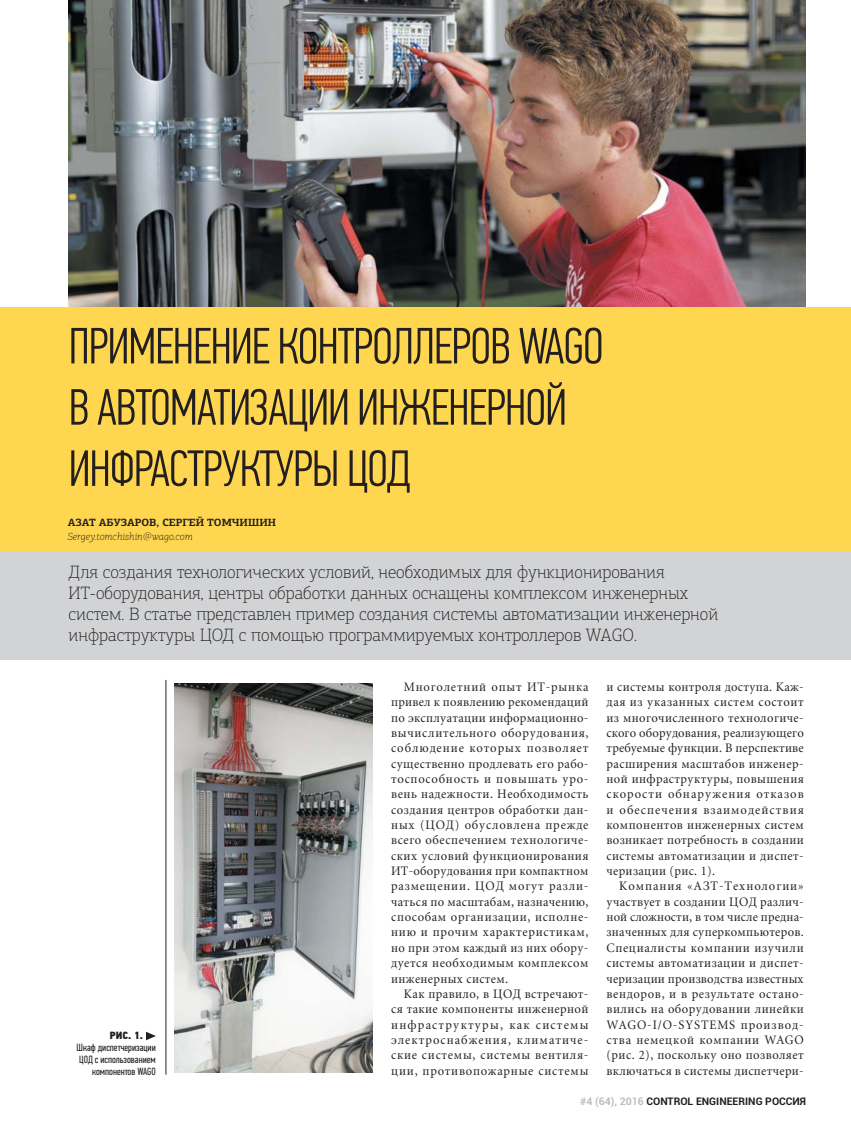
<style>
.page{position:relative;width:851px;height:1136px;background:#fff}
.page>*{position:absolute;margin:0;border:0;box-sizing:border-box;transform-origin:0 0}
.t1{font:300 51px/61.2px "PF Din Text Comp Pro";letter-spacing:-.02em;color:#231f20}
.t2{font:100 18px/21px "PF Agora Slab Pro";color:#231f20}
.t3{font:12.75px/15.3px "Miniature";letter-spacing:.035em;color:#231f20;text-align:justify;scale:.96 1}
.t4{font:10.5px/12px "PF Din Text Comp Pro";color:#231f20;text-align:right}
.t5{font:700 10.5px "Roboto";color:#231f20}
.t6{font:700 10.5px "PF Agora Slab Pro";color:#231f20}
.t7{font:italic 100 10.5px "PF Agora Slab Pro";color:#231f20}
.t8{font:10.5px "PF Din Text Cond Pro X Black";color:#231f20}
.s1{color:#bbbdc0}
</style>
<div class="page">
<img style="left:69px;top:0;width:735px;height:307px">
<div style="left:0;top:307px;width:850px;height:245px;background:#ffd64f"></div>
<div style="left:0;top:552px;width:850px;height:108px;background:#d1d3d4"></div>
<img style="left:175px;top:683px;width:197px;height:389px">
<svg style="left:146px;top:1031px;width:10px;height:9px"></svg>
<hr style="left:166px;top:679px;width:1px;height:395px;background:#231f20">
<h1 class="t1" style="left:69px;top:315px;width:536px">ПРИМЕНЕНИЕ КОНТРОЛЛЕРОВ WAGO<br>В АВТОМАТИЗАЦИИ ИНЖЕНЕРНОЙ<br>ИНФРАСТРУКТУРЫ ЦОД</h1>
<p class="t6" style="left:68px;top:516px;width:210px">АЗАТ АБУЗАРОВ, СЕРГЕЙ ТОМЧИШИН</p>
<p class="t7" style="left:68px;top:530px;width:127px">Sergey.tomchishin@wago.com</p>
<p class="t2" style="left:69px;top:561px;width:651px">Для создания технологических условий, необходимых для функционирования ИТ-оборудования, центры обработки данных оснащены комплексом инженерных систем. В статье представлен пример создания системы автоматизации инженерной инфраструктуры ЦОД с помощью программируемых контроллеров WAGO.</p>
<p class="t8" style="left:110px;top:1028px;width:35px">РИС. 1.</p>
<p class="t4" style="left:77px;top:1040px;width:81px">Шкаф диспетчеризации<br>ЦОД с использованием компонентов WAGO</p>
<p class="t3" style="left:391px;top:680px;width:207px;text-indent:13px">Многолетний опыт ИТ-рынка привел к появлению рекомендаций по эксплуатации информационно&shy;вычислительного оборудования, соблюдение которых позволяет существенно продлевать его рабо&shy;тоспособность и повышать уро&shy;вень надежности. Необходимость создания центров обработки дан&shy;ных (ЦОД) обусловлена прежде всего обеспечением технологиче&shy;ских условий функционирования ИТ-оборудования при компактном размещении. ЦОД могут разли&shy;чаться по масштабам, назначению, способам организации, исполне&shy;нию и прочим характеристикам, но при этом каждый из них обору&shy;дуется необходимым комплексом инженерных систем.</p>
<p class="t3" style="left:391px;top:987px;width:207px;text-indent:13px">Как правило, в ЦОД встречают&shy;ся такие компоненты инженерной инфраструктуры, как системы электроснабжения, климатиче&shy;ские системы, системы вентиля&shy;ции, противопожарные системы</p>
<p class="t3" style="left:606px;top:680px;width:207px">и системы контроля доступа. Каж&shy;дая из указанных систем состоит из многочисленного технологиче&shy;ского оборудования, реализующего требуемые функции. В перспективе расширения масштабов инженер&shy;ной инфраструктуры, повышения скорости обнаружения отказов и обеспечения взаимодействия компонентов инженерных систем возникает потребность в создании системы автоматизации и диспет&shy;черизации (рис. 1).</p>
<p class="t3" style="left:606px;top:879px;width:207px;text-indent:13px">Компания «АЗТ-Технологии» участвует в создании ЦОД различ&shy;ной сложности, в том числе предна&shy;значенных для суперкомпьютеров.<br>Специалисты компании изучили системы автоматизации и диспет&shy;черизации производства известных вендоров, и в результате остано&shy;вились на оборудовании линейки WAGO-I/O-SYSTEMS производ&shy;ства немецкой компании WAGO (рис. 2), поскольку оно позволяет включаться в системы диспетчери-</p>
<p class="t5" style="left:580px;top:1093px;width:227px"><span class="s1">#4 (64), 2016</span> CONTROL ENGINEERING РОССИЯ</p>
</div>
